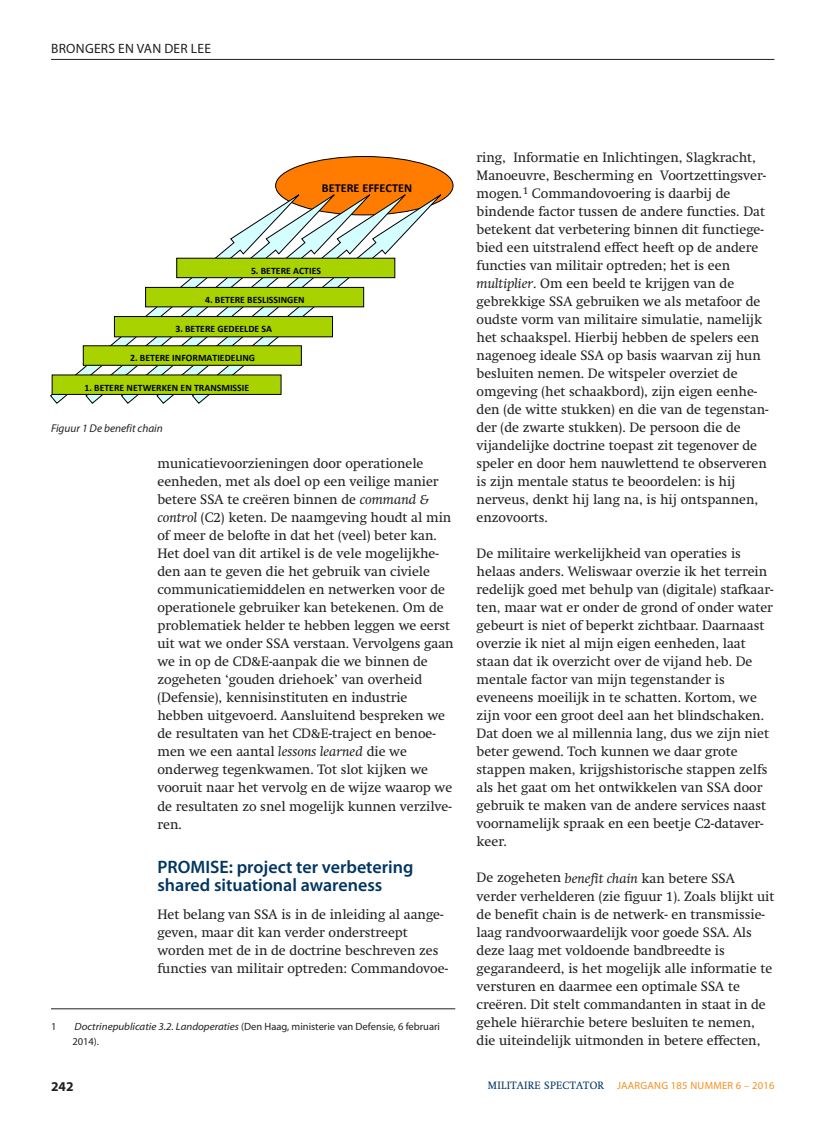
<style>
.page{position:relative;width:817px;height:1136px;background:#fff}
.page>*{position:absolute;margin:0;border:0;box-sizing:border-box;transform-origin:0 0}
.t1{font:600 18px/18px "Myriad Pro";color:#003562}
.t2{font:13.5px/18px "Swift";color:#231f20}
.t3{font:13.5px "Myriad Pro";color:#231f20}
.t4{font:700 13.5px "Myriad Pro";color:#231f20}
.t5{font:700 12.3px "Calibri";color:#000}
.t6{font:italic 11.25px "Myriad Pro";color:#231f20}
.t7{font:10.5px/15px "Myriad Pro";color:#231f20}
.t8{font:10.5px "Myriad Pro";letter-spacing:.025em;color:#f68f1e}
.t9{font:700 9.75px "Calibri";color:#000}
.s1{font-family:"Calibri";font-weight:700;font-size:13.5px;color:#000}
.s2{font-style:italic}
.s3{font-family:"Swift";color:#003562}
</style>
<div class="page">
<hr style="left:51px;top:1008px;width:404px;height:1px;background:#231f20">
<div style="left:275px;top:156px;width:178px;height:59px;background:#ff7c00;border-radius:50%"></div>
<svg style="left:85px;top:316px;width:35px;height:88px"></svg>
<svg style="left:120px;top:286px;width:36px;height:118px"></svg>
<svg style="left:156px;top:257px;width:35px;height:147px"></svg>
<svg style="left:191px;top:190px;width:255px;height:214px"></svg>
<div style="left:177px;top:258px;width:218px;height:19px;background:#a8d200"></div>
<div style="left:176px;top:258px;width:219px;height:20px;border:1px solid #000"></div>
<div style="left:145px;top:287px;width:218px;height:20px;background:#a8d200"></div>
<div style="left:145px;top:287px;width:219px;height:20px;border:1px solid #000"></div>
<div style="left:114px;top:316px;width:218px;height:21px;background:#a8d200"></div>
<div style="left:114px;top:316px;width:219px;height:21px;border:1px solid #000"></div>
<div style="left:83px;top:346px;width:218px;height:19px;background:#a8d200"></div>
<div style="left:83px;top:345px;width:219px;height:21px;border:1px solid #000"></div>
<div style="left:52px;top:375px;width:229px;height:19px;background:#a8d200"></div>
<div style="left:52px;top:374px;width:229px;height:21px;border:1px solid #000"></div>
<hr style="left:51px;top:59px;width:723px;height:1px;background:#231f20">
<p class="t3" style="left:51px;top:41px;width:17px">Brongers</p>
<p class="t3" style="left:118px;top:41px;width:55px">en Van der</p>
<p class="t3" style="left:191px;top:41px;width:14px">Lee</p>
<p class="t5" style="left:322px;top:180px;width:92px">BETERE EFFECTEN</p>
<p class="t9" style="left:251px;top:264px;width:72px">5. BETERE ACTIES</p>
<p class="t9" style="left:205px;top:293px;width:101px">4. BETERE BESLISSINGEN</p>
<p class="t9" style="left:175px;top:323px;width:98px">3. BETERE GEDEELDE SA</p>
<p class="t9" style="left:130px;top:352px;width:126px">2. BETERE INFORMATIEDELING</p>
<p class="t9" style="left:84px;top:381px;width:166px">1. BETERE NETWERKEN EN TRANSMISSIE</p>
<p class="t6" style="left:51px;top:422px;width:242px">Figuur 1 De benefit chain <span class="s1">Figuur 1: benefit chain</span></p>
<p class="t2" style="left:157px;top:454px;width:298px">municatievoorzieningen door operationele eenheden, met als doel op een veilige manier betere SSA te creëren binnen de <span class="s2">command &amp; control</span> (C2) keten. De naamgeving houdt al min of meer de belofte in dat het (veel) beter kan.<br>Het doel van dit artikel is de vele mogelijkhe&shy;den aan te geven die het gebruik van civiele communicatiemiddelen en netwerken voor de operationele gebruiker kan betekenen. Om de problematiek helder te hebben leggen we eerst uit wat we onder SSA verstaan. Vervolgens gaan we in op de CD&amp;E-aanpak die we binnen de zogeheten ‘gouden driehoek’ van overheid (Defensie), kennisinstituten en industrie hebben uitgevoerd. Aansluitend bespreken we de resultaten van het CD&amp;E-traject en benoe&shy;men we een aantal <span class="s2">lessons learned</span> die we onderweg tegenkwamen. Tot slot kijken we vooruit naar het vervolg en de wijze waarop we de resultaten zo snel mogelijk kunnen verzilve&shy;ren.</p>
<h1 class="t1" style="left:157px;top:858px;width:257px">PROMISE: project ter verbetering shared situational awareness</h1>
<p class="t2" style="left:157px;top:904px;width:292px">Het belang van SSA is in de inleiding al aange&shy;geven, maar dit kan verder onderstreept worden met de in de doctrine beschreven zes functies van militair optreden: Commandovoe-</p>
<p class="t7" style="left:51px;top:1019px;width:7px">1</p>
<p class="t7" style="left:72px;top:1019px;width:369px"><span class="s2">Doctrinepublicatie 3.2. Landoperaties</span> (Den Haag, ministerie van Defensie, 6 februari<br>2014).</p>
<p class="t2" style="left:476px;top:148px;width:293px">ring, Informatie en Inlichtingen, Slagkracht, Manoeuvre, Bescherming en Voortzettingsver&shy;mogen<span class="s2">.</span><sup>1</sup> Commandovoering is daarbij de bindende factor tussen de andere functies. Dat betekent dat verbetering binnen dit functiege&shy;bied een uitstralend effect heeft op de andere functies van militair optreden; het is een <span class="s2">multiplier</span>. Om een beeld te krijgen van de gebrekkige SSA gebruiken we als metafoor de oudste vorm van militaire simulatie, namelijk het schaakspel. Hierbij hebben de spelers een nagenoeg ideale SSA op basis waarvan zij hun besluiten nemen. De witspeler overziet de omgeving (het schaakbord), zijn eigen eenhe&shy;den (de witte stukken) en die van de tegenstan&shy;der (de zwarte stukken). De persoon die de vijandelijke doctrine toepast zit tegenover de speler en door hem nauwlettend te observeren is zijn mentale status te beoordelen: is hij nerveus, denkt hij lang na, is hij ontspannen, enzovoorts.</p>
<p class="t2" style="left:476px;top:544px;width:298px">De militaire werkelijkheid van operaties is helaas anders. Weliswaar overzie ik het terrein redelijk goed met behulp van (digitale) stafkaar&shy;ten, maar wat er onder de grond of onder water gebeurt is niet of beperkt zichtbaar. Daarnaast overzie ik niet al mijn eigen eenheden, laat staan dat ik overzicht over de vijand heb. De mentale factor van mijn tegenstander is eveneens moeilijk in te schatten. Kortom, we zijn voor een groot deel aan het blindschaken.<br>Dat doen we al millennia lang, dus we zijn niet beter gewend. Toch kunnen we daar grote stappen maken, krijgshistorische stappen zelfs als het gaat om het ontwikkelen van SSA door gebruik te maken van de andere services naast voornamelijk spraak en een beetje C2-dataver&shy;keer.</p>
<p class="t2" style="left:476px;top:868px;width:299px">De zogeheten <span class="s2">benefit chain</span> kan betere SSA verder verhelderen (zie figuur 1). Zoals blijkt uit de benefit chain is de netwerk- en transmissie&shy;laag randvoorwaardelijk voor goede SSA. Als deze laag met voldoende bandbreedte is gegarandeerd, is het mogelijk alle informatie te versturen en daarmee een optimale SSA te creëren. Dit stelt commandanten in staat in de gehele hiërarchie betere besluiten te nemen, die uiteindelijk uitmonden in betere effecten,</p>
<p class="t4" style="left:51px;top:1078px;width:24px">242</p>
<p class="t8" style="left:488px;top:1079px;width:288px"><span class="s3">MILITAIRE SPECTATOR</span> JAARGANG 185 NUMMER 6 – 2016</p>
</div>
